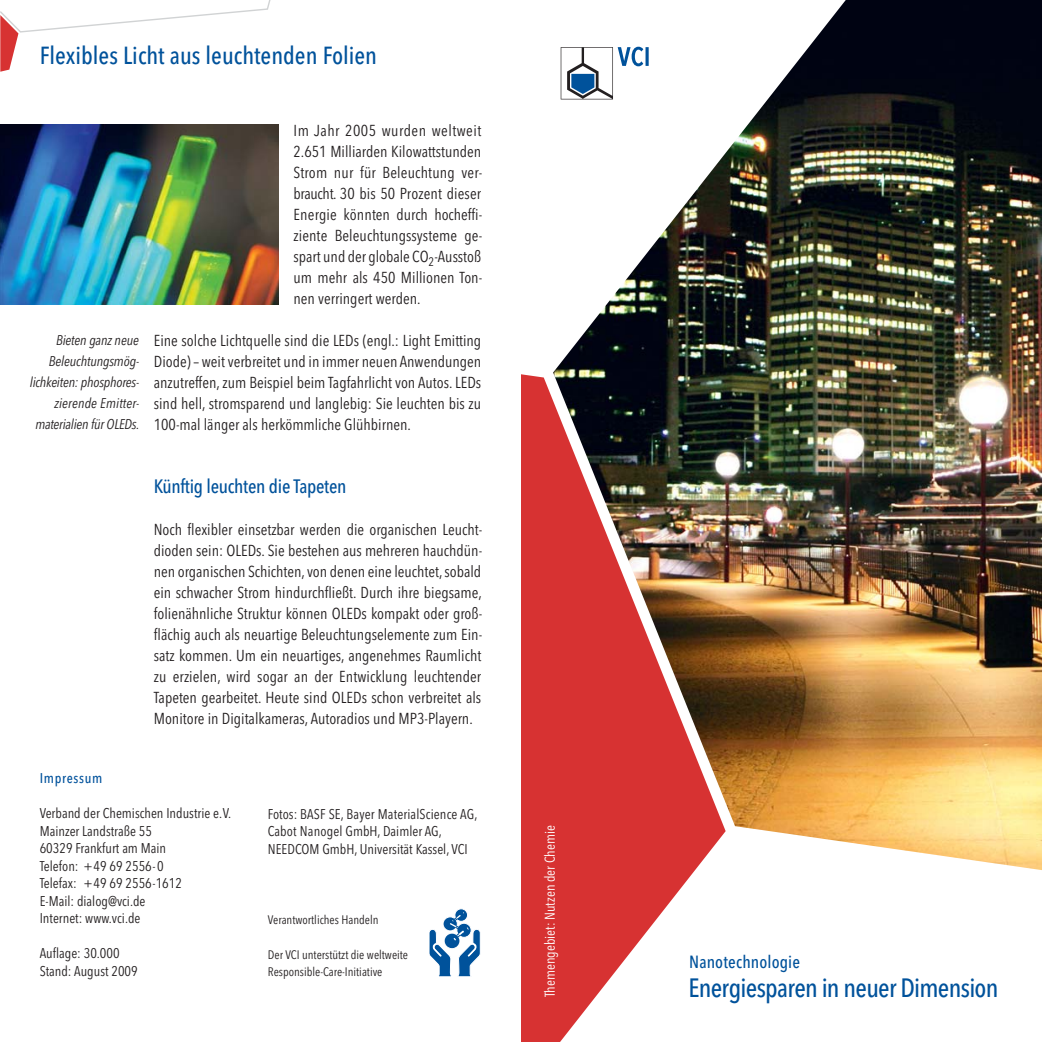
<style>
.page{position:relative;width:1042px;height:1042px;background:#fff}
.page>*{position:absolute;margin:0;border:0;box-sizing:border-box;transform-origin:0 0}
.t1{font:500 condensed 26.25px "Avenir Next LT";letter-spacing:-.03em;color:#00529b}
.t2{font:500 condensed 24.5px "Avenir Next LT";color:#00529b}
.t3{font:500 condensed 19.25px "Avenir Next LT";letter-spacing:-.015em;color:#00529b}
.t4{font:500 condensed 17.5px "Avenir Next LT";letter-spacing:.005em;color:#00529b}
.t5{font:condensed 15.75px/21px "Avenir Next LT";color:#231f20;text-align:justify}
.t6{font:condensed 14px/17.5px "Avenir Next LT";color:#231f20}
.t7{font:italic condensed 14px/21px "Avenir Next LT";letter-spacing:-.01em;color:#231f20;text-align:right}
.t8{font:condensed 14px "Avenir Next LT";color:#fff}
.t9{font:500 condensed 14px "Avenir Next LT";letter-spacing:.05em;color:#00529c}
.t10{font:condensed 12.25px/17.5px "Avenir Next LT";color:#231f20}
</style>
<div class="page">
<svg style="left:521px;top:374px;width:174px;height:668px;fill:#d73232"></svg>
<img style="left:553px;top:0;width:489px;height:871px">
<svg style="left:0;top:0;width:271px;height:72px"></svg>
<img style="left:0;top:124px;width:279px;height:181px">
<div style="left:456px;top:909px;width:13px;height:12px;background:#fff;border:1px solid #fff;border-radius:50%"></div>
<svg style="left:455px;top:909px;width:12px;height:12px"></svg>
<div style="left:455px;top:908px;width:13px;height:13px;border:1px solid #fff;border-radius:50%"></div>
<svg style="left:429px;top:912px;width:52px;height:65px"></svg>
<h2 class="t2" style="left:40px;top:45px;width:339px">Flexibles Licht aus leuchtenden Folien</h2>
<p class="t7" style="left:30px;top:331px;width:111px">Bieten ganz neue<br>Beleuchtungs mög&shy;lichkeiten: phos pho r es - zierende Emitter&shy;materialien für OLEDs.</p>
<p class="t5" style="left:294px;top:121px;width:190px">Im Jahr 2005 wurden weltweit 2.651 Milliarden Kilowattstunden Strom nur für Beleuchtung ver&shy;braucht. 30 bis 50 Prozent dieser Energie könnten durch hoch effi&shy;ziente Beleuchtungssysteme ge - spart und der globale CO<sub>2</sub>-Ausstoß um mehr als 450 Millionen Ton&shy;nen verringert werden.</p>
<p class="t5" style="left:154px;top:331px;width:329px">Eine solche Lichtquelle sind die LEDs (engl.: Light Emitting Diode) – weit verbreitet und in immer neuen Anwendungen anzutreffen, zum Beispiel beim Tagfahrlicht von Autos. LEDs sind hell, stromsparend und langlebig: Sie leuchten bis zu 100-mal länger als herkömmliche Glühbirnen.</p>
<p class="t3" style="left:154px;top:478px;width:194px">Künftig leuchten die Tapeten</p>
<p class="t5" style="left:154px;top:520px;width:330px">Noch flexibler einsetzbar werden die organischen Leucht&shy;dioden sein: OLEDs. Sie bestehen aus mehreren hauchdün&shy;nen organischen Schichten, von denen eine leuchtet, sobald ein schwacher Strom hindurchfließt. Durch ihre biegsame, folienähnliche Struktur können OLEDs kompakt oder groß&shy;flächig auch als neuartige Beleuchtungselemente zum Ein&shy;satz kommen. Um ein neuartiges, angenehmes Raumlicht zu erzielen, wird sogar an der Entwicklung leuchtender Tapeten gearbeitet. Heute sind OLEDs schon verbreitet als Monitore in Digital kameras, Autoradios und MP3-Playern.</p>
<p class="t9" style="left:40px;top:772px;width:64px">Impressum</p>
<p class="t6" style="left:40px;top:806px;width:193px">Verband der Chemischen Industrie e.V.<br>Mainzer Landstraße 55<br>60329 Frankfurt am Main<br>Telefon: +49 69 2556-0<br>Telefax: +49 69 2556-1612<br>E-Mail: dialog@vci.de<br>Internet: www.vci.de</p>
<p class="t6" style="left:40px;top:946px;width:100px">Auflage: 30.000<br>Stand: August 2009</p>
<p class="t6" style="left:268px;top:806px;width:211px">Fotos: BASF SE, Bayer MaterialScience AG,<br>Cabot Nanogel GmbH, Daimler AG,<br>NEEDCOM GmbH, Universität Kassel, VCI</p>
<p class="t10" style="left:268px;top:912px;width:112px">Verantwortliches Handeln</p>
<p class="t10" style="left:268px;top:947px;width:142px">Der VCI unterstützt die weltweite<br>Responsible-Care-Initiative</p>
<p class="t8" style="left:544px;top:997px;width:174px;rotate:-90deg">Themengebiet: Nutzen der Chemie</p>
<p class="t4" style="left:689px;top:954px;width:112px">Nanotechnologie</p>
<h1 class="t1" style="left:688px;top:977px;width:311px">Energiesparen in neuer Dimension</h1>
</div>
